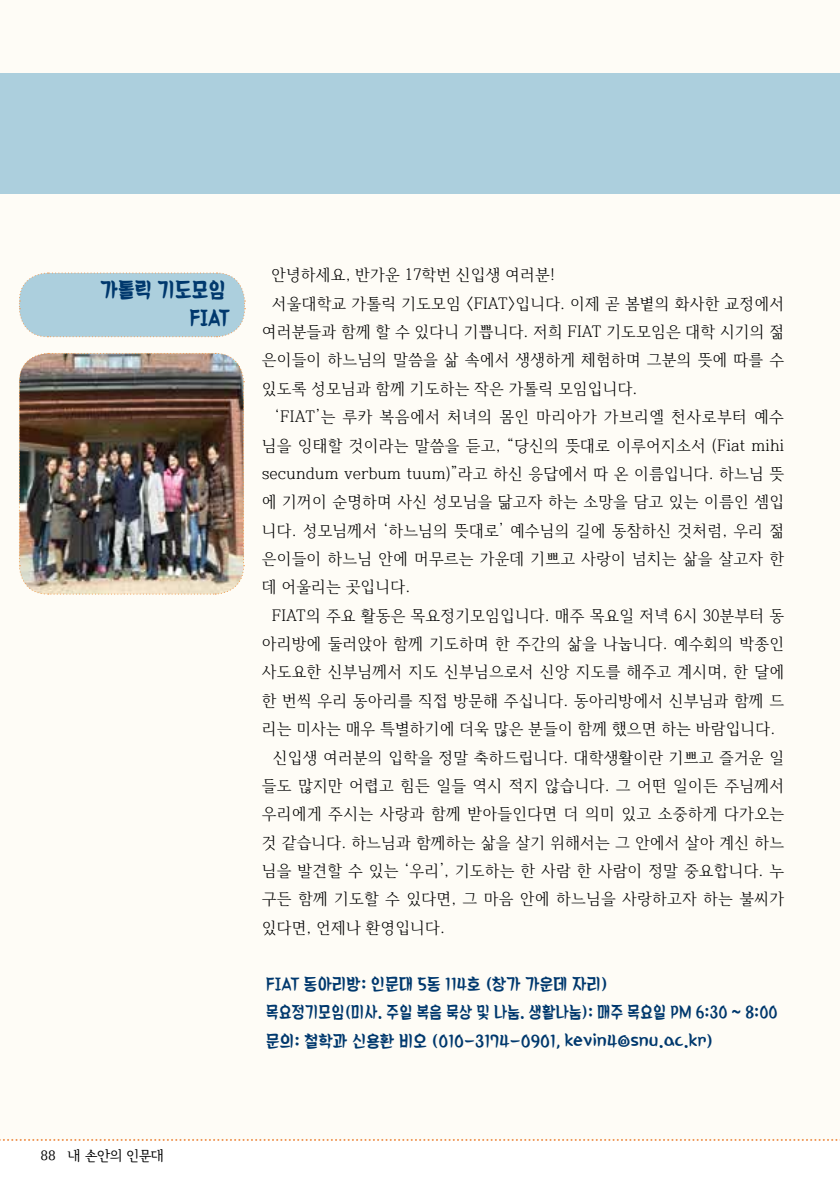
<style>
.page{position:relative;width:840px;height:1191px;background:#fff}
.page>*{position:absolute;margin:0;border:0;box-sizing:border-box;transform-origin:0 0}
.t1{font:20px/28.4px "TT Oboksanghoe B";color:#00386d;text-align:right;scale:.93 1}
.t2{font:16px "HCR Batang";color:#000;scale:.96 1}
.t3{font:16px/28.2px "TT Oboksanghoe R";color:#00386d;scale:.96 1}
.t4{font:16px "HCR Batang";letter-spacing:.02em;color:#000;scale:.96 1}
.t5{font:14px "Seoul Hangang M";color:#000}
</style>
<div class="page">
<svg style="left:0;top:1139px;width:840px;height:2px"></svg>
<svg style="left:18px;top:272px;width:227px;height:66px;background:#b3d2dd"></svg>
<img style="left:18px;top:352px;width:226px;height:243px">
<div style="left:0;top:74px;width:839px;height:120px;background:#accfdd"></div>
<p class="t1" style="left:101px;top:275px;width:141px">가톨릭 기도모임<br>FIAT</p>
<p class="t2" style="left:271px;top:263px;width:297px">안녕하세요, 반가운 17학번 신입생 여러분!</p>
<p class="t2" style="left:272px;top:291px;width:535px">서울대학교 가톨릭 기도모임 〈FIAT〉입니다. 이제 곧 봄볕의 화사한 교정에서</p>
<p class="t2" style="left:262px;top:320px;width:545px">여러분들과 함께 할 수 있다니 기쁩니다. 저희 FIAT 기도모임은 대학 시기의 젊</p>
<p class="t2" style="left:262px;top:348px;width:545px">은이들이 하느님의 말씀을 삶 속에서 생생하게 체험하며 그분의 뜻에 따를 수</p>
<p class="t2" style="left:262px;top:376px;width:392px">있도록 성모님과 함께 기도하는 작은 가톨릭 모임입니다.</p>
<p class="t4" style="left:275px;top:405px;width:532px">‘FIAT’는 루카 복음에서 처녀의 몸인 마리아가 가브리엘 천사로부터 예수</p>
<p class="t2" style="left:262px;top:433px;width:545px">님을 잉태할 것이라는 말씀을 듣고, “당신의 뜻대로 이루어지소서 (Fiat mihi</p>
<p class="t2" style="left:262px;top:461px;width:545px">secundum verbum tuum)”라고 하신 응답에서 따 온 이름입니다. 하느님 뜻</p>
<p class="t2" style="left:262px;top:490px;width:545px">에 기꺼이 순명하며 사신 성모님을 닮고자 하는 소망을 담고 있는 이름인 셈입</p>
<p class="t2" style="left:262px;top:518px;width:545px">니다. 성모님께서 ‘하느님의 뜻대로’ 예수님의 길에 동참하신 것처럼, 우리 젊</p>
<p class="t2" style="left:262px;top:546px;width:545px">은이들이 하느님 안에 머무르는 가운데 기쁘고 사랑이 넘치는 삶을 살고자 한</p>
<p class="t2" style="left:262px;top:575px;width:156px">데 어울리는 곳입니다.</p>
<p class="t2" style="left:272px;top:603px;width:535px">FIAT의 주요 활동은 목요정기모임입니다. 매주 목요일 저녁 6시 30분부터 동</p>
<p class="t2" style="left:262px;top:632px;width:545px">아리방에 둘러앉아 함께 기도하며 한 주간의 삶을 나눕니다. 예수회의 박종인</p>
<p class="t2" style="left:262px;top:660px;width:545px">사도요한 신부님께서 지도 신부님으로서 신앙 지도를 해주고 계시며, 한 달에</p>
<p class="t2" style="left:262px;top:688px;width:545px">한 번씩 우리 동아리를 직접 방문해 주십니다. 동아리방에서 신부님과 함께 드</p>
<p class="t2" style="left:262px;top:717px;width:536px">리는 미사는 매우 특별하기에 더욱 많은 분들이 함께 했으면 하는 바람입니다.</p>
<p class="t2" style="left:273px;top:745px;width:534px">신입생 여러분의 입학을 정말 축하드립니다. 대학생활이란 기쁘고 즐거운 일</p>
<p class="t2" style="left:262px;top:773px;width:545px">들도 많지만 어렵고 힘든 일들 역시 적지 않습니다. 그 어떤 일이든 주님께서</p>
<p class="t2" style="left:262px;top:802px;width:545px">우리에게 주시는 사랑과 함께 받아들인다면 더 의미 있고 소중하게 다가오는</p>
<p class="t2" style="left:262px;top:830px;width:545px">것 같습니다. 하느님과 함께하는 삶을 살기 위해서는 그 안에서 살아 계신 하느</p>
<p class="t2" style="left:262px;top:858px;width:545px">님을 발견할 수 있는 ‘우리’, 기도하는 한 사람 한 사람이 정말 중요합니다. 누</p>
<p class="t2" style="left:262px;top:887px;width:545px">구든 함께 기도할 수 있다면, 그 마음 안에 하느님을 사랑하고자 하는 불씨가</p>
<p class="t2" style="left:262px;top:915px;width:192px">있다면, 언제나 환영입니다.</p>
<p class="t3" style="left:266px;top:969px;width:534px">FIAT 동아리방: 인문대 5동 114호 (창가 가운데 자리)<br>목요정기모임(미사. 주일 복음 묵상 및 나눔. 생활나눔): 매주 목요일 PM 6:30 ~ 8:00 문의: 철학과 신용환 비오 (010-3174-0901, kevin4@snu.ac.kr)</p>
<p class="t5" style="left:40px;top:1147px;width:17px">88</p>
<p class="t5" style="left:102px;top:1147px;width:68px">안의 인문대</p>
<p class="t5" style="left:68px;top:1147px;width:97px">내 손안의 인문대</p>
</div>
